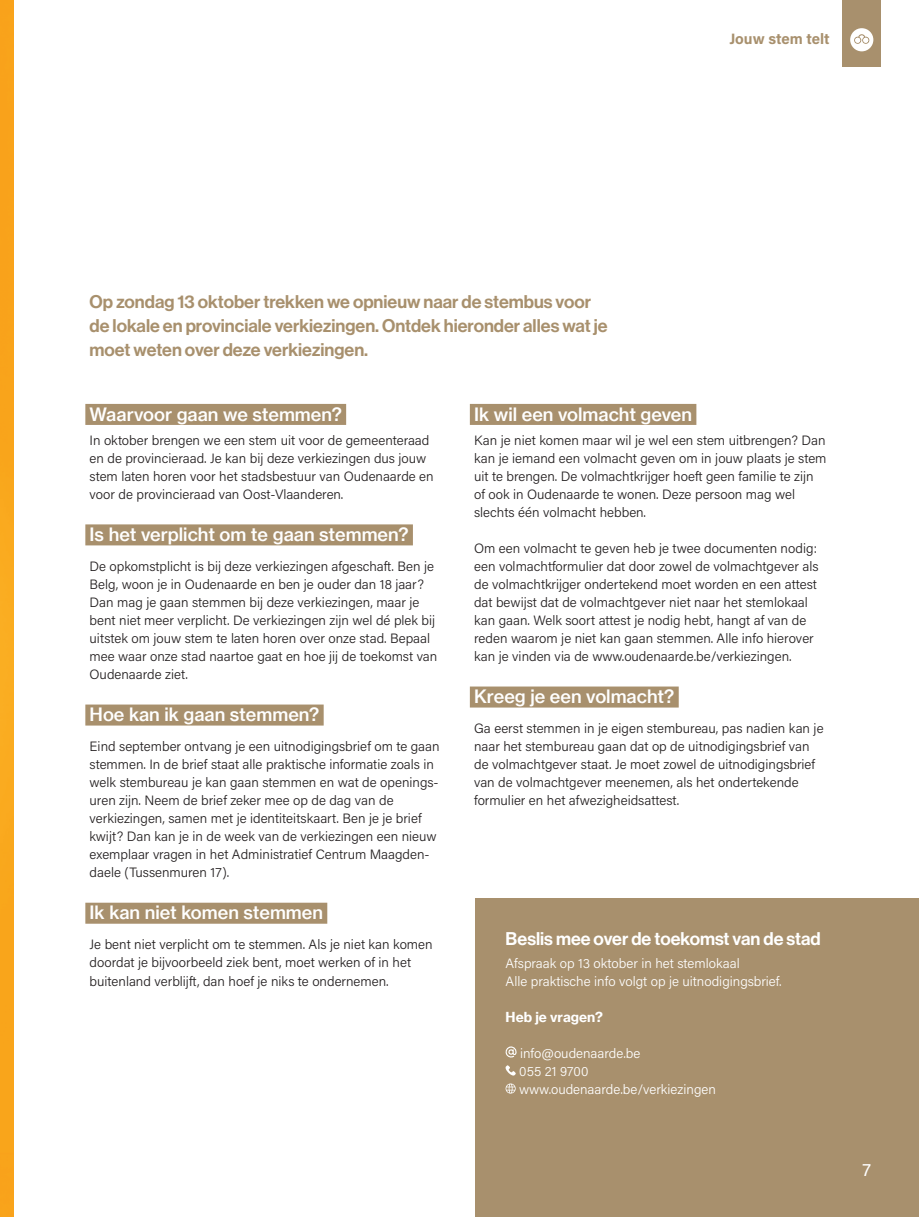
<style>
.page{position:relative;width:919px;height:1217px;background:#fff}
.page>*{position:absolute;margin:0;border:0;box-sizing:border-box;transform-origin:0 0}
.t1{font:18px/24px "N Haas Grotesk DS Pro 65 Md";color:#a8906d}
.t2{font:18px "N Haas Grotesk TX Pro 65 Md";color:#fff}
.t3{font:18px "N Haas Grotesk DS Pro 65 Md";color:#fff}
.t4{font:18px "Acumin Variable Concept";color:#fff}
.t5{font:700 15px "Acumin Pro";color:#a8906d}
.t6{font:300 13.5px/18px "Acumin Pro";color:#231f20}
.t7{font:300 13.5px/18px "Acumin Pro";color:#fff}
.t8{font:13.5px "N Haas Grotesk TX Pro 75 Bd";color:#fff}
</style>
<div class="page">
<div style="left:842px;top:0;width:39px;height:67px;background:#a8906d"></div>
<svg style="left:850px;top:28px;width:23px;height:23px"></svg>
<div style="left:0;top:0;width:13px;height:1216px;background:#f9a51b"></div>
<div style="left:470px;top:404px;width:226px;height:21px;background:#a8906d"></div>
<div style="left:470px;top:686px;width:208px;height:21px;background:#a8906d"></div>
<div style="left:85px;top:404px;width:261px;height:21px;background:#a8906d"></div>
<div style="left:85px;top:524px;width:328px;height:21px;background:#a8906d"></div>
<div style="left:85px;top:704px;width:238px;height:21px;background:#a8906d"></div>
<div style="left:85px;top:902px;width:242px;height:21px;background:#a8906d"></div>
<div style="left:476px;top:898px;width:442px;height:318px;background:#a8906d"></div>
<svg style="left:505px;top:1046px;width:12px;height:12px"></svg>
<svg style="left:505px;top:1065px;width:11px;height:10px"></svg>
<svg style="left:505px;top:1083px;width:10px;height:10px"></svg>
<p class="t5" style="left:729px;top:28px;width:102px">Jouw stem telt</p>
<h1 class="t1" style="left:90px;top:289px;width:519px">Op zondag 13 oktober trekken we opnieuw naar de stembus voor de lokale en provinciale verkiezingen. Ontdek hieronder alles wat je moet weten over deze verkiezingen.</h1>
<h1 class="t2" style="left:90px;top:403px;width:254px">Waarvoor gaan we stemmen?</h1>
<p class="t6" style="left:90px;top:431px;width:345px">In oktober brengen we een stem uit voor de gemeenteraad en de provincieraad. Je kan bij deze verkiezingen dus jouw stem laten horen voor het stadsbestuur van Oudenaarde en voor de provincieraad van Oost-Vlaanderen.</p>
<h1 class="t2" style="left:90px;top:523px;width:320px">Is het verplicht om te gaan stemmen?</h1>
<p class="t6" style="left:90px;top:557px;width:349px">De opkomstplicht is bij deze verkiezingen afgeschaft. Ben je Belg, woon je in Oudenaarde en ben je ouder dan 18 jaar?<br>Dan mag je gaan stemmen bij deze verkiezingen, maar je bent niet meer verplicht. De verkiezingen zijn wel dé plek bij uitstek om jouw stem te laten horen over onze stad. Bepaal mee waar onze stad naartoe gaat en hoe jij de toekomst van Oudenaarde ziet.</p>
<h1 class="t2" style="left:90px;top:703px;width:231px">Hoe kan ik gaan stemmen?</h1>
<p class="t6" style="left:90px;top:737px;width:351px">Eind september ontvang je een uitnodigingsbrief om te gaan stemmen. In de brief staat alle praktische informatie zoals in welk stembureau je kan gaan stemmen en wat de openings&shy;uren zijn. Neem de brief zeker mee op de dag van de verkiezingen, samen met je identiteitskaart. Ben je je brief kwijt? Dan kan je in de week van de verkiezingen een nieuw exemplaar vragen in het Administratief Centrum Maagden&shy;daele (Tussenmuren 17).</p>
<h1 class="t2" style="left:90px;top:901px;width:235px">Ik kan niet komen stemmen</h1>
<p class="t6" style="left:90px;top:935px;width:344px">Je bent niet verplicht om te stemmen. Als je niet kan komen doordat je bijvoorbeeld ziek bent, moet werken of in het buitenland verblijft, dan hoef je niks te ondernemen.</p>
<h1 class="t2" style="left:474px;top:403px;width:219px">Ik wil een volmacht geven</h1>
<p class="t6" style="left:474px;top:431px;width:354px">Kan je niet komen maar wil je wel een stem uitbrengen? Dan kan je iemand een volmacht geven om in jouw plaats je stem uit te brengen. De volmachtkrijger hoeft geen familie te zijn of ook in Oudenaarde te wonen. Deze persoon mag wel slechts één volmacht hebben.</p>
<p class="t6" style="left:474px;top:539px;width:346px">Om een volmacht te geven heb je twee documenten nodig: een volmachtformulier dat door zowel de volmachtgever als de volmachtkrijger ondertekend moet worden en een attest dat bewijst dat de volmachtgever niet naar het stemlokaal kan gaan. Welk soort attest je nodig hebt, hangt af van de reden waarom je niet kan gaan stemmen. Alle info hierover kan je vinden via de www.oudenaarde.be/verkiezingen.</p>
<h1 class="t2" style="left:474px;top:685px;width:202px">Kreeg je een volmacht?</h1>
<p class="t6" style="left:474px;top:719px;width:351px">Ga eerst stemmen in je eigen stembureau, pas nadien kan je naar het stembureau gaan dat op de uitnodigingsbrief van de volmachtgever staat. Je moet zowel de uitnodigingsbrief van de volmachtgever meenemen, als het ondertekende formulier en het afwezigheidsattest.</p>
<h1 class="t3" style="left:505px;top:928px;width:316px">Beslis mee over de toekomst van de stad</h1>
<p class="t7" style="left:505px;top:953px;width:278px">Afspraak op 13 oktober in het stemlokaal<br>Alle praktische info volgt op je uitnodigingsbrief.</p>
<p class="t8" style="left:505px;top:1007px;width:99px">Heb je vragen?</p>
<p class="t7" style="left:519px;top:1043px;width:198px">info@oudenaarde.be<br>055 21 9700 www.oudenaarde.be/verkiezingen</p>
<h1 class="t4" style="left:862px;top:1156px;width:10px">7</h1>
</div>
